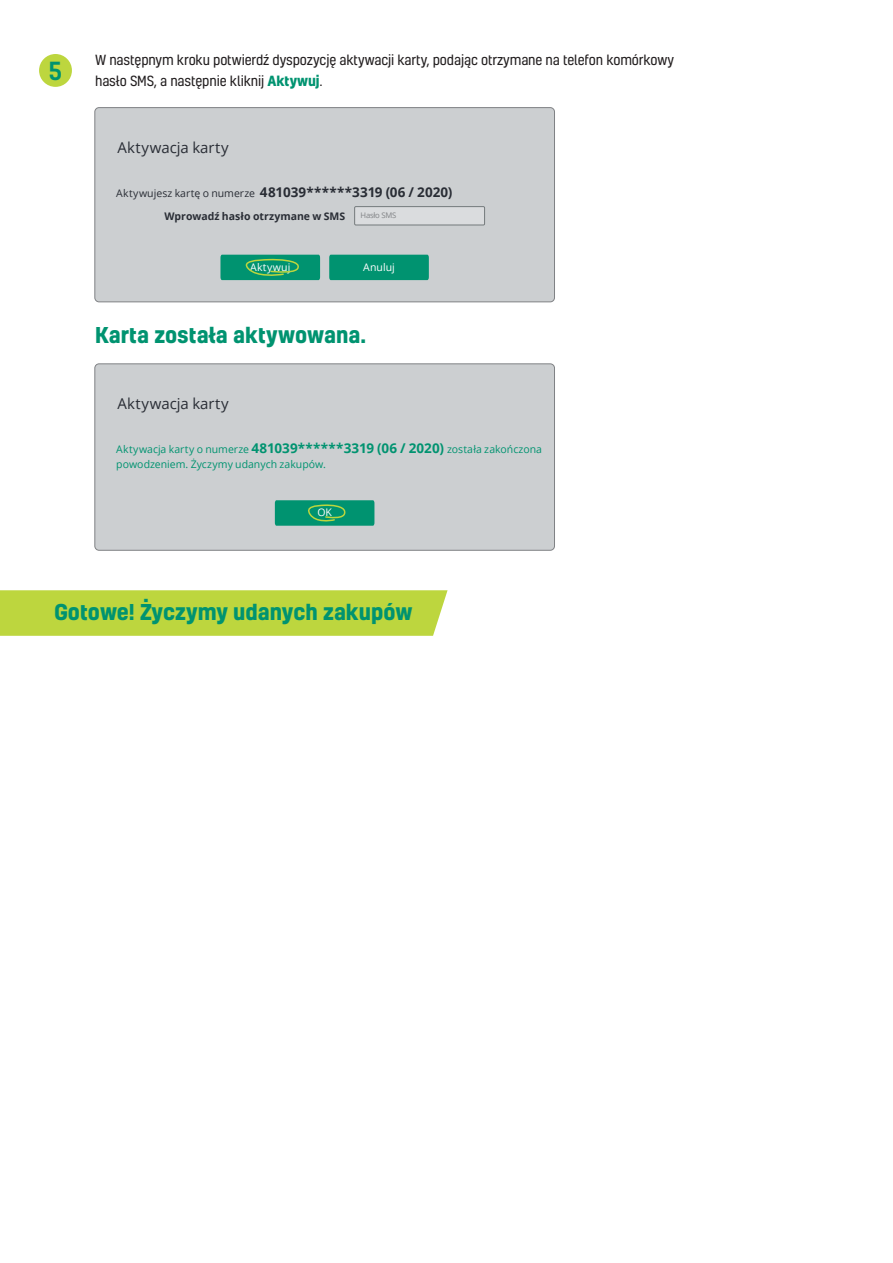
<style>
.page{position:relative;width:893px;height:1263px;background:#fff}
.page>*{position:absolute;margin:0;border:0;box-sizing:border-box;transform-origin:0 0}
.t1{font:500 24px "Kelson";color:#009370}
.t2{font:700 21px "Kelson";color:#009370}
.t3{font:15px "Open Sans";letter-spacing:.01em;color:#292d35}
.t4{font:13.5px "Kelson";letter-spacing:-.01em;color:#231f20}
.t5{font:700 13.5px "Open Sans";letter-spacing:.005em;color:#292d35}
.t6{font:10.5px/15px "Open Sans";color:#009370}
.t7{font:700 10.5px "Open Sans";color:#292d35}
.t8{font:10.5px "Open Sans";letter-spacing:.01em;color:#fff}
.t9{font:7.65px "Open Sans";letter-spacing:-.03em;color:#808285}
.s1{font-weight:700;color:#009370}
.s2{font-weight:400;font-size:10.5px}
.s3{font-weight:700;font-size:13.5px}
</style>
<div class="page">
<div style="left:95px;top:364px;width:459px;height:186px;background:#cccfd1;border-radius:4px"></div>
<div style="left:95px;top:364px;width:460px;height:186px;border:1px solid #808285;border-radius:4px"></div>
<svg style="left:275px;top:500px;width:99px;height:26px;background:#0e976f"></svg>
<div style="left:39px;top:54px;width:33px;height:33px;background:#bdd63e;border-radius:50%"></div>
<div style="left:95px;top:108px;width:459px;height:194px;background:#cccfd1;border-radius:4px"></div>
<div style="left:95px;top:107px;width:460px;height:195px;border:1px solid #808285;border-radius:4px"></div>
<svg style="left:220px;top:255px;width:100px;height:25px;background:#0f986c"></svg>
<div style="left:329px;top:255px;width:100px;height:25px;background:#009370"></div>
<div style="left:355px;top:207px;width:130px;height:18px;background:#dadcde"></div>
<div style="left:354px;top:206px;width:131px;height:19px;border:1px solid #747a7c"></div>
<div style="left:0;top:590px;width:448px;height:46px;background:#bdd63e"></div>
<p class="t1" style="left:49px;top:54px;width:15px">5</p>
<p class="t4" style="left:95px;top:51px;width:581px">W następnym kroku potwierdź dyspozycję aktywacji karty, podając otrzymane na telefon komórkowy</p>
<p class="t4" style="left:95px;top:72px;width:229px">hasło SMS, a następnie kliknij <span class="s1">Aktywuj</span>.</p>
<p class="t3" style="left:118px;top:137px;width:113px">Aktywacja karty</p>
<p class="t5" style="left:116px;top:182px;width:338px"><span class="s2">Aktywujesz kartę o numerze</span> 481039******3319 (06 / 2020)</p>
<p class="t7" style="left:164px;top:209px;width:182px">Wprowadź hasło otrzymane w SMS</p>
<p class="t9" style="left:361px;top:210px;width:37px">Hasło SMS</p>
<p class="t8" style="left:250px;top:260px;width:42px">Aktywuj</p>
<p class="t8" style="left:363px;top:260px;width:33px">Anuluj</p>
<p class="t2" style="left:95px;top:320px;width:273px">Karta została aktywowana.</p>
<p class="t3" style="left:118px;top:393px;width:113px">Aktywacja karty</p>
<p class="t6" style="left:116px;top:441px;width:427px">Aktywacja karty o numerze <span class="s3">481039******3319 (06 / 2020)</span> została zakończona powodzeniem. Życzymy udanych zakupów.</p>
<p class="t8" style="left:317px;top:505px;width:16px">OK</p>
<p class="t2" style="left:54px;top:597px;width:360px">Gotowe! Życzymy udanych zakupów</p>
</div>
